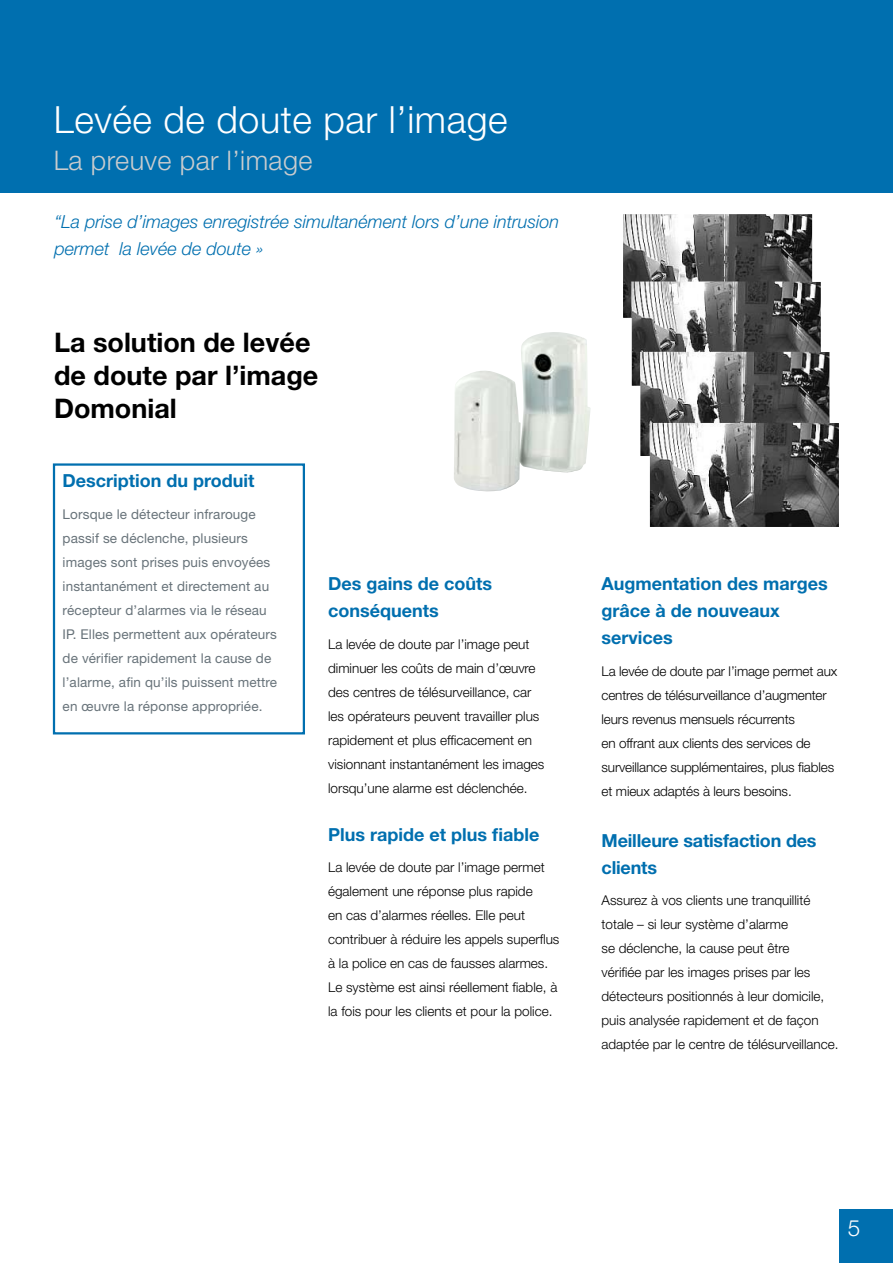
<style>
.page{position:relative;width:893px;height:1263px;background:#fff}
.page>*{position:absolute;margin:0;border:0;box-sizing:border-box;transform-origin:0 0}
.t1{font:300 37.5px "Helvetica Neue";letter-spacing:.015em;color:#fff}
.t2{font:700 27px/33px "Helvetica Neue";color:#000}
.t3{font:300 27px "Helvetica Neue";letter-spacing:.015em;color:#caccce}
.t4{font:300 22.5px "Helvetica Neue";color:#fff}
.t5{font:700 18px/27px "Helvetica Neue";color:#006faf}
.t6{font:italic 300 18px/27px "Helvetica Neue";color:#006faf}
.t7{font:300 13.5px/24px "Helvetica Neue";color:#000}
.t8{font:13.5px/24px "Helvetica Neue";letter-spacing:.01em;color:#68737a}
</style>
<div class="page">
<div style="left:0;top:0;width:893px;height:192px;background:#006faf"></div>
<div style="left:839px;top:1209px;width:54px;height:54px;background:#006faf"></div>
<img style="left:623px;top:214px;width:216px;height:313px">
<img style="left:454px;top:332px;width:137px;height:159px">
<div style="left:53px;top:463px;width:252px;height:271px;border:2px solid #006faf"></div>
<h1 class="t1" style="left:54px;top:96px;width:455px">Levée de doute par l’image</h1>
<h2 class="t3" style="left:54px;top:144px;width:260px">La preuve par l’image</h2>
<h3 class="t6" style="left:54px;top:208px;width:506px">“La prise d’images enregistrée simultanément lors d’une intrusion permet la levée de doute »</h3>
<h2 class="t2" style="left:54px;top:326px;width:266px">La solution de levée de doute par l’image<br>Domonial</h2>
<h3 class="t5" style="left:63px;top:467px;width:193px">Description du produit</h3>
<p class="t8" style="left:63px;top:502px;width:216px">Lorsque le détecteur infrarouge passif se déclenche, plusieurs images sont prises puis envoyées instantanément et directement au récepteur d’alarmes via le réseau IP. Elles permettent aux opérateurs de vérifier rapidement la cause de l’alarme, afin qu’ils puissent mettre en œuvre la réponse appropriée.</p>
<h3 class="t5" style="left:328px;top:570px;width:165px">Des gains de coûts conséquents</h3>
<p class="t7" style="left:328px;top:631px;width:218px">La levée de doute par l’image peut diminuer les coûts de main d’œuvre des centres de télésurveillance, car les opérateurs peuvent travailler plus rapidement et plus efficacement en visionnant instantanément les images lorsqu’une alarme est déclenchée.</p>
<h3 class="t5" style="left:328px;top:820px;width:213px">Plus rapide et plus fiable</h3>
<p class="t7" style="left:328px;top:855px;width:233px">La levée de doute par l’image permet également une réponse plus rapide<br>en cas d’alarmes réelles. Elle peut contribuer à réduire les appels superflus à la police en cas de fausses alarmes.<br>Le système est ainsi réellement fiable, à la fois pour les clients et pour la police.</p>
<h3 class="t5" style="left:602px;top:570px;width:228px">Augmentation des marges grâce à de nouveaux services</h3>
<p class="t7" style="left:602px;top:658px;width:237px">La levée de doute par l’image permet aux centres de télésurveillance d’augmenter leurs revenus mensuels récurrents<br>en offrant aux clients des services de surveillance supplémentaires, plus fiables et mieux adaptés à leurs besoins.</p>
<h3 class="t5" style="left:602px;top:826px;width:217px">Meilleure satisfaction des clients</h3>
<p class="t7" style="left:602px;top:888px;width:239px">Assurez à vos clients une tranquillité totale – si leur système d’alarme<br>se déclenche, la cause peut être<br>vérifiée par les images prises par les détecteurs positionnés à leur domicile, puis analysée rapidement et de façon adaptée par le centre de télésurveillance.</p>
<h3 class="t4" style="left:848px;top:1214px;width:14px">5</h3>
</div>
